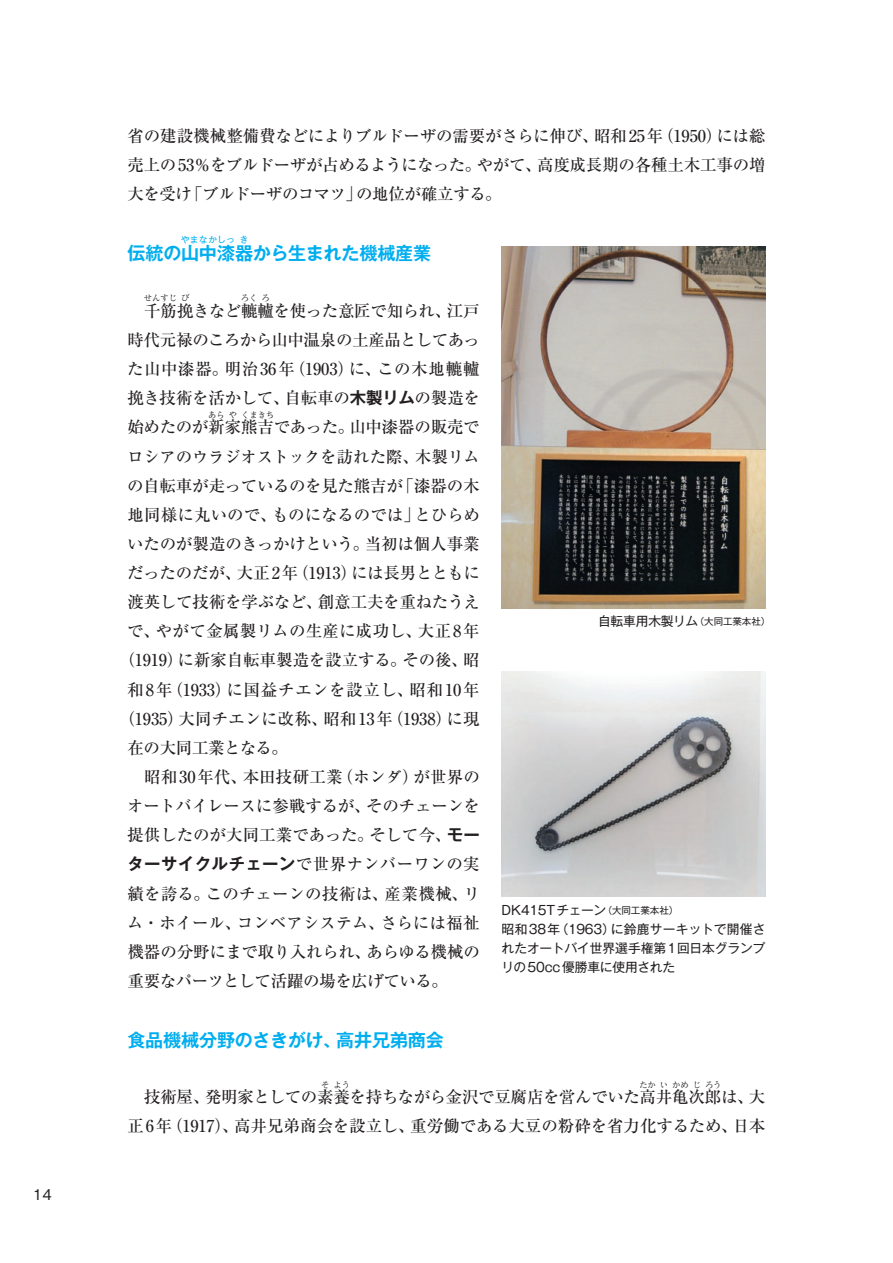
<style>
.page{position:relative;width:893px;height:1263px;background:#fff}
.page>*{position:absolute;margin:0;border:0;box-sizing:border-box;transform-origin:0 0}
.t1{font:700 18px "Gothic MB101 Pro De";letter-spacing:-.01em;color:#00aeef}
.t2{font:500 16.5px/29.1px "Ryumin Pro";letter-spacing:-.01em;color:#231f20;text-align:justify}
.t3{font:500 16.5px "Ryumin Pro";letter-spacing:.015em;color:#231f20}
.t4{font:500 16.5px "Ryumin Pro";letter-spacing:.04em;color:#231f20}
.t5{font:500 16.5px "Ryumin Pro";letter-spacing:.02em;color:#231f20}
.t6{font:500 16.5px "Ryumin Pro";letter-spacing:-.03em;color:#231f20}
.t7{font:500 14.85px "Gothic BBB Pro";color:#231f20}
.t8{font:12.75px/19.2px "Gothic MB101 Pro";letter-spacing:-.01em;color:#231f20}
.t9{font:700 9px "Gothic MB101 Pro De";color:#00aeef}
.t10{font:500 8.25px "Ryumin Pro";color:#231f20}
.s1{font-family:"Gothic MB101 Pro De";font-weight:700}
.s2{font-size:9.6px}
</style>
<div class="page">
<img style="left:502px;top:247px;width:263px;height:361px">
<img style="left:502px;top:672px;width:263px;height:225px">
<p class="t7" style="left:33px;top:1182px;width:20px">14</p>
<p class="t2" style="left:127px;top:120px;width:640px">省の建設機械整備費などによりブルドーザの需要がさらに伸び、昭和25年（1950）には総売上の53％をブルドーザが占めるようになった。やがて、高度成長期の各種土木工事の増大を受け「ブルドーザのコマツ」の地位が確立する。</p>
<p class="t9" style="left:181px;top:232px;width:56px">やまなかしっ</p>
<p class="t9" style="left:240px;top:232px;width:11px">き</p>
<p class="t1" style="left:128px;top:238px;width:305px">伝統の山中漆器から生まれた機械産業</p>
<p class="t10" style="left:144px;top:292px;width:35px">せんすじ</p>
<p class="t10" style="left:181px;top:292px;width:10px">び</p>
<p class="t10" style="left:241px;top:292px;width:18px">ろく</p>
<p class="t10" style="left:262px;top:292px;width:10px">ろ</p>
<p class="t2" style="left:127px;top:324px;width:354px">時代元禄のころから山中温泉の土産品としてあった山中漆器。明治36年（1903）に、この木地轆轤挽き技術を活かして、自転車の<span class="s1">木製リム</span>の製造を始めたのが新家熊吉であった。山中漆器の販売で</p>
<p class="t2" style="left:128px;top:295px;width:354px">　千筋挽きなど轆轤を使った意匠で知られ、江戸</p>
<p class="t10" style="left:208px;top:408px;width:18px">あら</p>
<p class="t10" style="left:229px;top:408px;width:10px">や</p>
<p class="t10" style="left:241px;top:408px;width:35px">くまきち</p>
<p class="t2" style="left:127px;top:441px;width:354px">ロシアのウラジオストックを訪れた際、木製リム</p>
<p class="t2" style="left:127px;top:470px;width:354px">の自転車が走っているのを見た熊吉が「漆器の木</p>
<p class="t2" style="left:127px;top:499px;width:354px">地同様に丸いので、ものになるのでは」とひらめ</p>
<p class="t2" style="left:127px;top:528px;width:354px">いたのが製造のきっかけという。当初は個人事業</p>
<p class="t2" style="left:127px;top:557px;width:354px">だったのだが、大正2年（1913）には長男とともに</p>
<p class="t2" style="left:127px;top:586px;width:354px">渡英して技術を学ぶなど、創意工夫を重ねたうえ</p>
<p class="t3" style="left:127px;top:618px;width:354px">で、やがて金属製リムの生産に成功し、大正8年</p>
<p class="t2" style="left:119px;top:644px;width:362px">（1919）に新家自転車製造を設立する。その後、昭</p>
<p class="t4" style="left:128px;top:676px;width:354px">和8年（1933）に国益チエンを設立し、昭和10年</p>
<p class="t2" style="left:119px;top:703px;width:362px">（1935）大同チエンに改称、昭和13年（1938）に現</p>
<p class="t2" style="left:128px;top:732px;width:162px">在の大同工業となる。</p>
<p class="t3" style="left:128px;top:764px;width:354px">　昭和30年代、本田技研工業（ホンダ）が世界の</p>
<p class="t2" style="left:127px;top:790px;width:354px">オートバイレースに参戦するが、そのチェーンを</p>
<p class="t2" style="left:128px;top:819px;width:354px">提供したのが大同工業であった。そして今、<span class="s1">モー</span></p>
<p class="t5" style="left:127px;top:851px;width:354px"><span class="s1">ターサイクルチェーン</span>で世界ナンバーワンの実</p>
<p class="t3" style="left:127px;top:880px;width:354px">績を誇る。このチェーンの技術は、産業機械、リ</p>
<p class="t2" style="left:127px;top:907px;width:354px">ム・ホイール、コンベアシステム、さらには福祉</p>
<p class="t2" style="left:127px;top:936px;width:354px">機器の分野にまで取り入れられ、あらゆる機械の</p>
<p class="t6" style="left:127px;top:968px;width:322px">重要なパーツとして活躍の場を広げている。</p>
<p class="t1" style="left:127px;top:1025px;width:318px">食品機械分野のさきがけ、高井兄弟商会</p>
<p class="t8" style="left:598px;top:610px;width:174px">自転車用木製リム<span class="s2">（大同工業本社）</span></p>
<p class="t8" style="left:501px;top:899px;width:266px">DK415Tチェーン<span class="s2">（大同工業本社）<br></span>昭和38年（1963）に鈴鹿サーキットで開催されたオートバイ世界選手権第1回日本グランプリの50cc優勝車に使用された</p>
<p class="t10" style="left:321px;top:1078px;width:10px">そ</p>
<p class="t10" style="left:334px;top:1078px;width:18px">よう</p>
<p class="t10" style="left:639px;top:1078px;width:18px">たか</p>
<p class="t10" style="left:660px;top:1078px;width:10px">い</p>
<p class="t10" style="left:672px;top:1078px;width:18px">かめ</p>
<p class="t10" style="left:693px;top:1078px;width:10px">じ</p>
<p class="t10" style="left:705px;top:1078px;width:18px">ろう</p>
<p class="t2" style="left:127px;top:1110px;width:639px">正6年（1917）、高井兄弟商会を設立し、重労働である大豆の粉砕を省力化するため、日本</p>
<p class="t2" style="left:128px;top:1081px;width:639px">　技術屋、発明家としての素養を持ちながら金沢で豆腐店を営んでいた高井亀次郎は、大</p>
</div>
